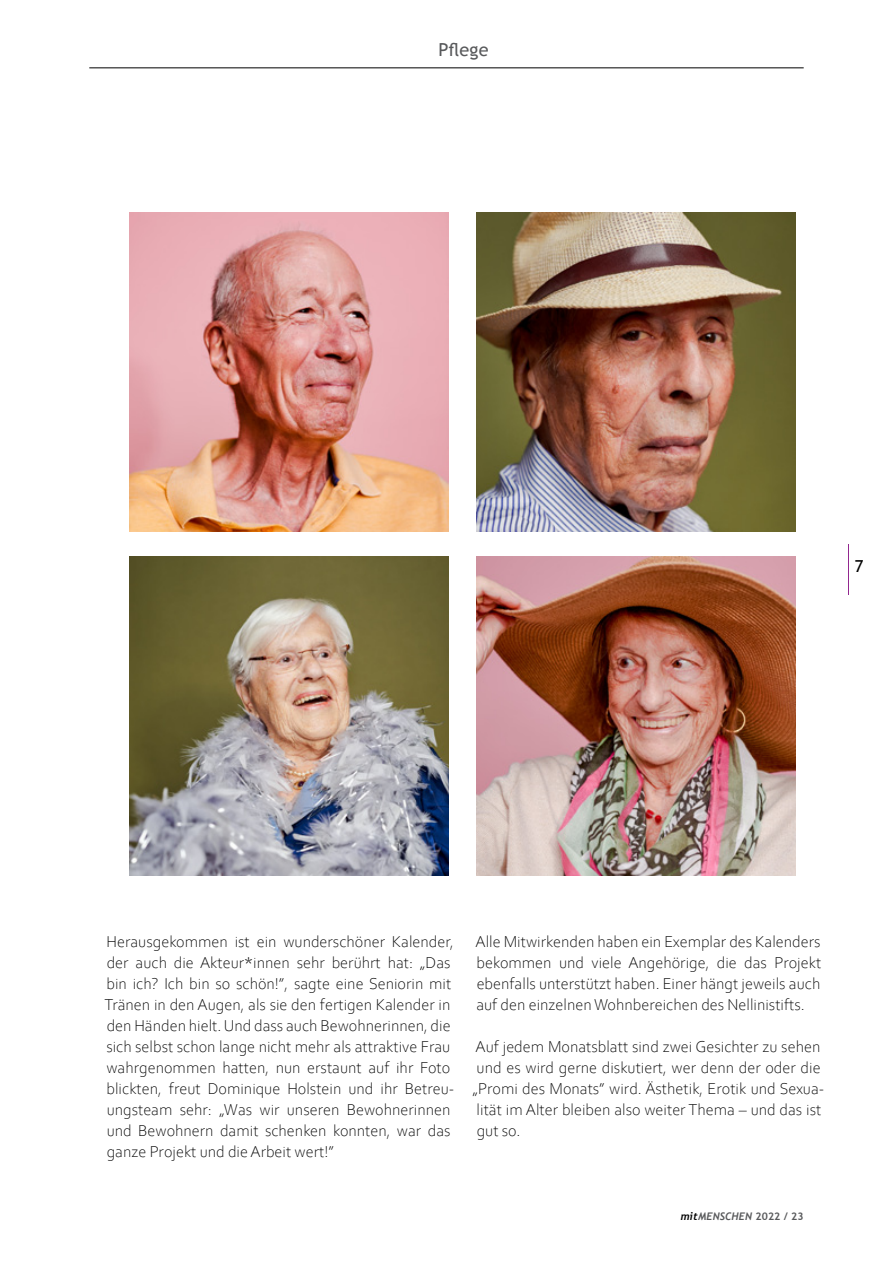
<style>
.page{position:relative;width:893px;height:1263px;background:#fff}
.page>*{position:absolute;margin:0;border:0;box-sizing:border-box;transform-origin:0 0}
.t1{font:18px "Trebuchet MS";color:#58595b}
.t2{font:300 16.5px/21px "Corbel";color:#000}
.t3{font:16.5px "Trebuchet MS";color:#000}
.t4{font:italic 700 10.5px "Trebuchet";letter-spacing:.01em;color:#58595b}
.s1{color:#000}
.s2{font-family:"Trebuchet MS";font-style:normal}
</style>
<div class="page">
<hr style="left:89px;top:68px;width:715px;height:1px;background:#000">
<hr style="left:848px;top:544px;width:1px;height:50px;background:#92278f">
<img style="left:130px;top:213px;width:319px;height:318px">
<img style="left:130px;top:557px;width:319px;height:319px">
<img style="left:476px;top:213px;width:319px;height:318px">
<img style="left:476px;top:557px;width:319px;height:319px">
<p class="t1" style="left:438px;top:38px;width:52px">Pflege</p>
<p class="t3" style="left:855px;top:556px;width:10px">7</p>
<p class="t2" style="left:104px;top:930px;width:351px">Herausgekommen ist ein wunderschöner Kalender, der auch die Akteur*innen sehr berührt hat: „Das bin ich? Ich bin so schön!”, sagte eine Seniorin mit Tränen in den Augen, als sie den fertigen Kalender in den Händen hielt. Und dass auch Bewohnerinnen, die sich selbst schon lange nicht mehr als attraktive Frau wahrgenommen hatten, nun erstaunt auf ihr Foto blickten, freut Dominique Holstein und ihr Betreu&shy;ungsteam sehr: „Was wir unseren Bewohnerinnen und Bewohnern damit schenken konnten, war das ganze Projekt und die Arbeit wert!”</p>
<p class="t2" style="left:476px;top:930px;width:347px;text-align:justify">Alle Mitwirkenden haben ein Exemplar des Kalenders bekommen und viele Angehörige, die das Projekt ebenfalls unterstützt haben. Einer hängt jeweils auch auf den einzelnen Wohnbereichen des Nellinistifts.</p>
<p class="t2" style="left:473px;top:1035px;width:353px">Auf jedem Monatsblatt sind zwei Gesichter zu sehen und es wird gerne diskutiert, wer denn der oder die „Promi des Monats” wird. Ästhetik, Erotik und Sexua&shy;lität im Alter bleiben also weiter Thema – und das ist gut so.</p>
<p class="t4" style="left:681px;top:1209px;width:124px"><span class="s1">mit</span>MENSCHEN <span class="s2">2022 / 23</span></p>
</div>
